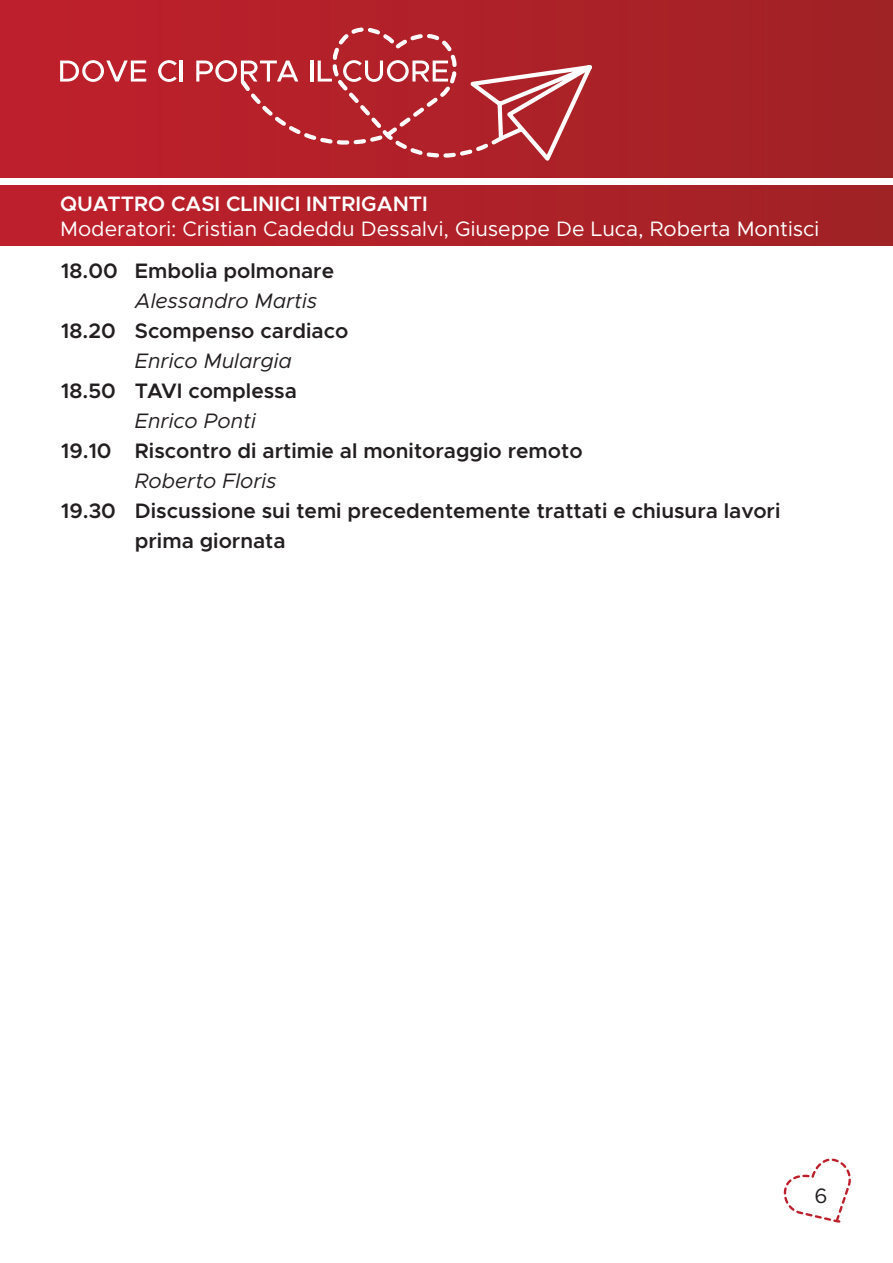
<style>
.page{position:relative;width:893px;height:1263px;background:#fff}
.page>*{position:absolute;margin:0;border:0;box-sizing:border-box;transform-origin:0 0}
.t1{font:600 21px/30px "Metropolis";color:#231f20}
.t2{font:21px "Metropolis";color:#fff}
.t3{font:italic 21px "Metropolis";color:#231f20}
.t4{font:600 21px "Metropolis";color:#fff}
.t5{font:21px "Metropolis";color:#231f20}
</style>
<div class="page">
<div style="left:0;top:0;width:893px;height:177px;background:linear-gradient(to right,#bf1f2c,#a02225)"></div>
<svg style="left:60px;top:60px;width:86px;height:22px"></svg>
<svg style="left:158px;top:60px;width:19px;height:22px"></svg>
<hr style="left:180px;top:61px;width:3px;height:21px;background:#fff">
<svg style="left:196px;top:23px;width:446px;height:155px;background:#b7333a"></svg>
<div style="left:0;top:185px;width:893px;height:60px;background:linear-gradient(to right,#bf1f2c,#a02225)"></div>
<svg style="left:784px;top:1158px;width:67px;height:64px"></svg>
<p class="t4" style="left:60px;top:190px;width:369px">QUATTRO CASI CLINICI INTRIGANTI</p>
<p class="t2" style="left:60px;top:216px;width:761px">Moderatori: Cristian Cadeddu Dessalvi, Giuseppe De Luca, Roberta Montisci</p>
<p class="t1" style="left:135px;top:255px;width:201px">Embolia polmonare</p>
<p class="t3" style="left:135px;top:287px;width:184px">Alessandro Martis</p>
<p class="t1" style="left:135px;top:315px;width:215px">Scompenso cardiaco</p>
<p class="t3" style="left:135px;top:347px;width:158px">Enrico Mulargia</p>
<p class="t1" style="left:135px;top:376px;width:164px">TAVI complessa</p>
<p class="t3" style="left:135px;top:407px;width:122px">Enrico Ponti</p>
<p class="t1" style="left:135px;top:436px;width:449px">Riscontro di artimie al monitoraggio remoto</p>
<p class="t3" style="left:135px;top:468px;width:143px">Roberto Floris</p>
<p class="t1" style="left:135px;top:496px;width:647px">Discussione sui temi precedentemente trattati e chiusura lavori prima giornata</p>
<p class="t1" style="left:61px;top:256px;width:58px">18.00</p>
<p class="t1" style="left:61px;top:316px;width:56px">18.20</p>
<p class="t1" style="left:61px;top:376px;width:56px">18.50</p>
<p class="t1" style="left:61px;top:436px;width:52px">19.10</p>
<p class="t1" style="left:61px;top:496px;width:56px">19.30</p>
<p class="t5" style="left:814px;top:1182px;width:15px">6</p>
</div>
